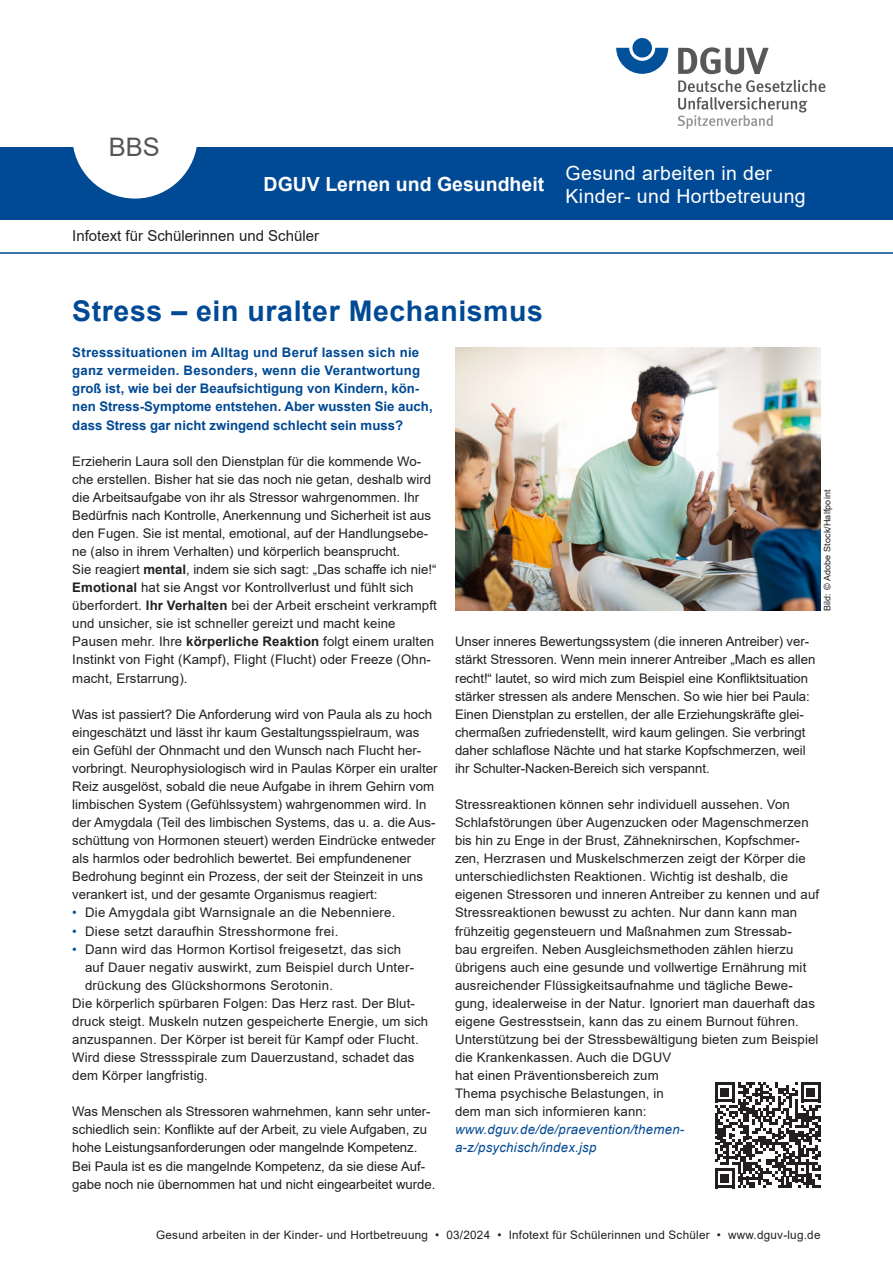
<style>
.page{position:relative;width:893px;height:1263px;background:#fff}
.page>*{position:absolute;margin:0;border:0;box-sizing:border-box;transform-origin:0 0}
.Ueberschrift{font:700 28.5px "Arial";letter-spacing:.02em;color:#004994}
.head{font:25.5px "Arial";color:#555}
.t1{font:19.5px "Arial";letter-spacing:.02em;color:#fff}
.t2{font:700 19.5px "Arial";color:#fff}
.Kopfzeile_Art{font:15px "Arial";color:#231f20}
.Fliesstext_Aufzaehlung{font:13.2px/18px "Arial";color:#231f20}
.Vorspann{font:700 13.2px/18px "Arial";color:#004994}
.Fliesstext_Aufzaehlung-2{font:13.2px/18px "Arial";letter-spacing:.02em;color:#231f20}
.fusszeile{font:11.7px "Arial";letter-spacing:.02em;color:#231f20}
.Bildnachweis{font:9px "Arial";letter-spacing:.015em;color:#231f20}
.s1{font-weight:700}
.s2{color:#01519b}
.s3{font-style:italic;color:#004994}
</style>
<div class="page">
<div style="left:0;top:147px;width:893px;height:73px;background:#004994"></div>
<svg style="left:73px;top:147px;width:124px;height:52px"></svg>
<svg style="left:616px;top:48px;width:52px;height:26px"></svg>
<div style="left:632px;top:38px;width:20px;height:20px;background:#01519b;border-radius:50%"></div>
<svg style="left:678px;top:47px;width:91px;height:27px"></svg>
<svg style="left:678px;top:80px;width:147px;height:49px"></svg>
<hr style="left:0;top:252px;width:893px;height:2px;background:#004994">
<img style="left:455px;top:348px;width:366px;height:262px">
<svg style="left:715px;top:1082px;width:106px;height:106px"></svg>
<p class="head" style="left:109px;top:130px;width:53px">BBS</p>
<p class="t2" style="left:264px;top:170px;width:282px">DGUV Lernen und Gesundheit</p>
<p class="Kopfzeile_Art" style="left:72px;top:225px;width:248px">Infotext für Schülerinnen und Schüler</p>
<p class="t1" style="left:566px;top:160px;width:208px">Gesund arbeiten in der</p>
<p class="t1" style="left:566px;top:183px;width:242px">Kinder- und Hortbetreuung</p>
<p class="Ueberschrift" style="left:72px;top:291px;width:472px">Stress – ein uralter Mechanismus</p>
<p class="Vorspann" style="left:72px;top:344px;width:362px">Stresssituationen im Alltag und Beruf lassen sich nie ganz vermeiden. Besonders, wenn die Verantwortung groß ist, wie bei der Beaufsichtigung von Kindern, kön&shy;nen Stress-Symptome entstehen. Aber wussten Sie auch, dass Stress gar nicht zwingend schlecht sein muss?</p>
<p class="Fliesstext_Aufzaehlung" style="left:72px;top:452px;width:360px">Erzieherin Laura soll den Dienstplan für die kommende Wo&shy;che erstellen. Bisher hat sie das noch nie getan, deshalb wird die Arbeitsaufgabe von ihr als Stressor wahrgenommen. Ihr Bedürfnis nach Kontrolle, Anerkennung und Sicherheit ist aus den Fugen. Sie ist mental, emotional, auf der Handlungsebe&shy;ne (also in ihrem Verhalten) und körperlich beansprucht.</p>
<p class="Fliesstext_Aufzaehlung" style="left:72px;top:560px;width:366px">Sie reagiert <span class="s1">mental</span>, indem sie sich sagt: „Das schaffe ich nie!“</p>
<p class="Fliesstext_Aufzaehlung" style="left:72px;top:578px;width:366px"><span class="s1">Emotional</span> hat sie Angst vor Kontrollverlust und fühlt sich überfordert. <span class="s1">Ihr Verhalten</span> bei der Arbeit erscheint verkrampft und unsicher, sie ist schneller gereizt und macht keine Pausen mehr. Ihre <span class="s1">körperliche Reaktion</span> folgt einem uralten Instinkt von Fight (Kampf), Flight (Flucht) oder Freeze (Ohn&shy;macht, Erstarrung).</p>
<p class="Fliesstext_Aufzaehlung" style="left:72px;top:705px;width:367px">Was ist passiert? Die Anforderung wird von Paula als zu hoch eingeschätzt und lässt ihr kaum Gestaltungsspielraum, was ein Gefühl der Ohnmacht und den Wunsch nach Flucht her&shy;vorbringt. Neurophysiologisch wird in Paulas Körper ein uralter Reiz ausgelöst, sobald die neue Aufgabe in ihrem Gehirn vom limbischen System (Gefühlssystem) wahrgenommen wird. In der Amygdala (Teil des limbischen Systems, das u. a. die Aus&shy;schüttung von Hormonen steuert) werden Eindrücke entweder als harmlos oder bedrohlich bewertet. Bei empfundenener Bedrohung beginnt ein Prozess, der seit der Steinzeit in uns verankert ist, und der gesamte Organismus reagiert:</p>
<p class="Fliesstext_Aufzaehlung-2" style="left:72px;top:904px;width:325px"><span class="s2">•</span> Die Amygdala gibt Warnsignale an die Nebenniere.</p>
<p class="Fliesstext_Aufzaehlung-2" style="left:72px;top:922px;width:268px"><span class="s2">•</span> Diese setzt daraufhin Stresshormone frei.</p>
<p class="Fliesstext_Aufzaehlung-2" style="left:85px;top:940px;width:330px;text-indent:-13px"><span class="s2">•</span> Dann wird das Hormon Kortisol freigesetzt, das sich auf Dauer negativ auswirkt, zum Beispiel durch Unter&shy;drückung des Glückshormons Serotonin.</p>
<p class="Fliesstext_Aufzaehlung" style="left:72px;top:994px;width:358px">Die körperlich spürbaren Folgen: Das Herz rast. Der Blut&shy;druck steigt. Muskeln nutzen gespeicherte Energie, um sich anzuspannen. Der Körper ist bereit für Kampf oder Flucht.<br>Wird diese Stressspirale zum Dauerzustand, schadet das dem Körper langfristig.</p>
<p class="Fliesstext_Aufzaehlung" style="left:72px;top:1102px;width:365px">Was Menschen als Stressoren wahrnehmen, kann sehr unter&shy;schiedlich sein: Konflikte auf der Arbeit, zu viele Aufgaben, zu hohe Leistungsanforderungen oder mangelnde Kompetenz.<br>Bei Paula ist es die mangelnde Kompetenz, da sie diese Auf&shy;gabe noch nie übernommen hat und nicht eingearbeitet wurde.</p>
<p class="Bildnachweis" style="left:821px;top:611px;width:123px;rotate:-90deg">Bild: © Adobe Stock/Halfpoint</p>
<p class="Fliesstext_Aufzaehlung" style="left:455px;top:633px;width:362px">Unser inneres Bewertungssystem (die inneren Antreiber) ver&shy;stärkt Stressoren. Wenn mein innerer Antreiber „Mach es allen recht!“ lautet, so wird mich zum Beispiel eine Konfliktsituation stärker stressen als andere Menschen. So wie hier bei Paula:<br>Einen Dienstplan zu erstellen, der alle Erziehungskräfte glei&shy;chermaßen zufriedenstellt, wird kaum gelingen. Sie verbringt daher schlaflose Nächte und hat starke Kopfschmerzen, weil ihr Schulter-Nacken-Bereich sich verspannt.</p>
<p class="Fliesstext_Aufzaehlung" style="left:455px;top:795px;width:366px">Stressreaktionen können sehr individuell aussehen. Von Schlafstörungen über Augenzucken oder Magenschmerzen bis hin zu Enge in der Brust, Zähneknirschen, Kopfschmer&shy;zen, Herzrasen und Muskelschmerzen zeigt der Körper die unterschiedlichsten Reaktionen. Wichtig ist deshalb, die eigenen Stressoren und inneren Antreiber zu kennen und auf Stressreaktionen bewusst zu achten. Nur dann kann man frühzeitig gegensteuern und Maßnahmen zum Stressab-<br>bau ergreifen. Neben Ausgleichsmethoden zählen hierzu übrigens auch eine gesunde und vollwertige Ernährung mit ausreichender Flüssigkeitsaufnahme und tägliche Bewe&shy;gung, idealerweise in der Natur. Ignoriert man dauerhaft das eigene Gestresstsein, kann das zu einem Burnout führen.<br>Unterstützung bei der Stressbewältigung bieten zum Beispiel die Krankenkassen. Auch die DGUV<br>hat einen Präventionsbereich zum<br>Thema psychische Belastungen, in<br>dem man sich informieren kann: <span class="s3">www.dguv.de/de/praevention/themen&shy;a-z/psychisch/index.jsp</span></p>
<p class="fusszeile" style="left:156px;top:1227px;width:666px">Gesund arbeiten in der Kinder- und Hortbetreuung • 03/2024 • Infotext für Schülerinnen und Schüler • www.dguv-lug.de</p>
</div>
